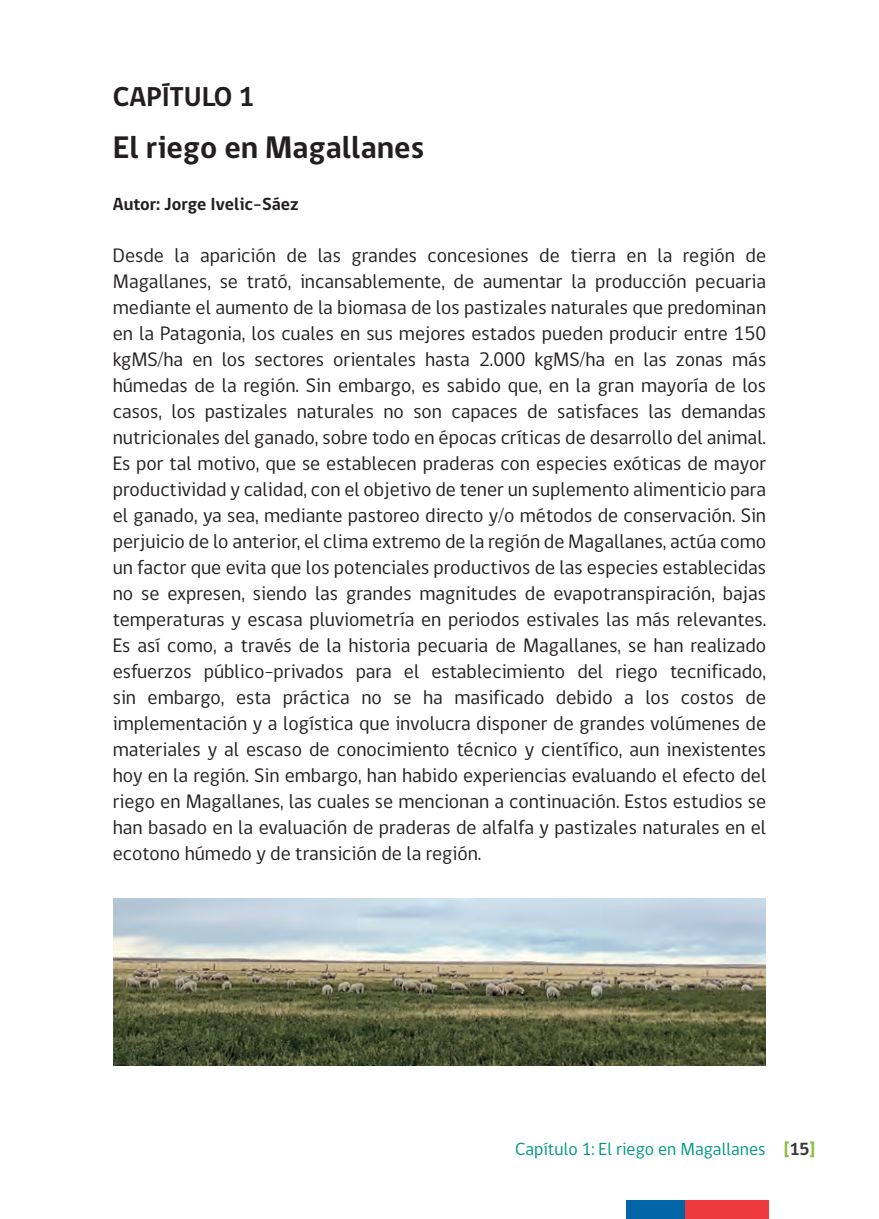
<style>
.page{position:relative;width:879px;height:1219px;background:#fff}
.page>*{position:absolute;margin:0;border:0;box-sizing:border-box;transform-origin:0 0}
.t1{font:700 32px "gob CL";color:#231f20}
.t2{font:700 28px "gob CL";color:#231f20}
.t3{font:20px/26px "gob CL";color:#231f20;text-align:justify}
.t4{font:18px "gob CL";color:#009783}
.t5{font:700 18px "gob CL";color:#231f20}
.s1{font-weight:700;color:#8bc13e}
.s2{font-weight:700;color:#383938}
</style>
<div class="page">
<div style="left:626px;top:1200px;width:59px;height:19px;background:#0165a8"></div>
<div style="left:685px;top:1200px;width:83px;height:19px;background:#ee393e"></div>
<img style="left:113px;top:899px;width:652px;height:167px">
<h2 class="t2" style="left:113px;top:78px;width:143px">CAPÍTULO 1</h2>
<h1 class="t1" style="left:113px;top:125px;width:313px">El riego en Magallanes</h1>
<p class="t5" style="left:113px;top:192px;width:187px">Autor: Jorge Ivelic-Sáez</p>
<p class="t3" style="left:113px;top:243px;width:655px">Desde la aparición de las grandes concesiones de tierra en la región de Magallanes, se trató, incansablemente, de aumentar la producción pecuaria mediante el aumento de la biomasa de los pastizales naturales que predominan en la Patagonia, los cuales en sus mejores estados pueden producir entre 150 kgMS/ha en los sectores orientales hasta 2.000 kgMS/ha en las zonas más húmedas de la región. Sin embargo, es sabido que, en la gran mayoría de los casos, los pastizales naturales no son capaces de satisfaces las demandas nutricionales del ganado, sobre todo en épocas críticas de desarrollo del animal.<br>Es por tal motivo, que se establecen praderas con especies exóticas de mayor productividad y calidad, con el objetivo de tener un suplemento alimenticio para el ganado, ya sea, mediante pastoreo directo y/o métodos de conservación. Sin perjuicio de lo anterior, el clima extremo de la región de Magallanes, actúa como un factor que evita que los potenciales productivos de las especies establecidas no se expresen, siendo las grandes magnitudes de evapotranspiración, bajas temperaturas y escasa pluviometría en periodos estivales las más relevantes.<br>Es así como, a través de la historia pecuaria de Magallanes, se han realizado esfuerzos público-privados para el establecimiento del riego tecnificado, sin embargo, esta práctica no se ha masificado debido a los costos de implementación y a logística que involucra disponer de grandes volúmenes de materiales y al escaso de conocimiento técnico y científico, aun inexistentes hoy en la región. Sin embargo, han habido experiencias evaluando el efecto del riego en Magallanes, las cuales se mencionan a continuación. Estos estudios se han basado en la evaluación de praderas de alfalfa y pastizales naturales en el ecotono húmedo y de transición de la región.</p>
<p class="t4" style="left:515px;top:1136px;width:302px">Capítulo 1: El riego en Magallanes <span class="s1">[</span><span class="s2">15</span><span class="s1">]</span></p>
</div>
